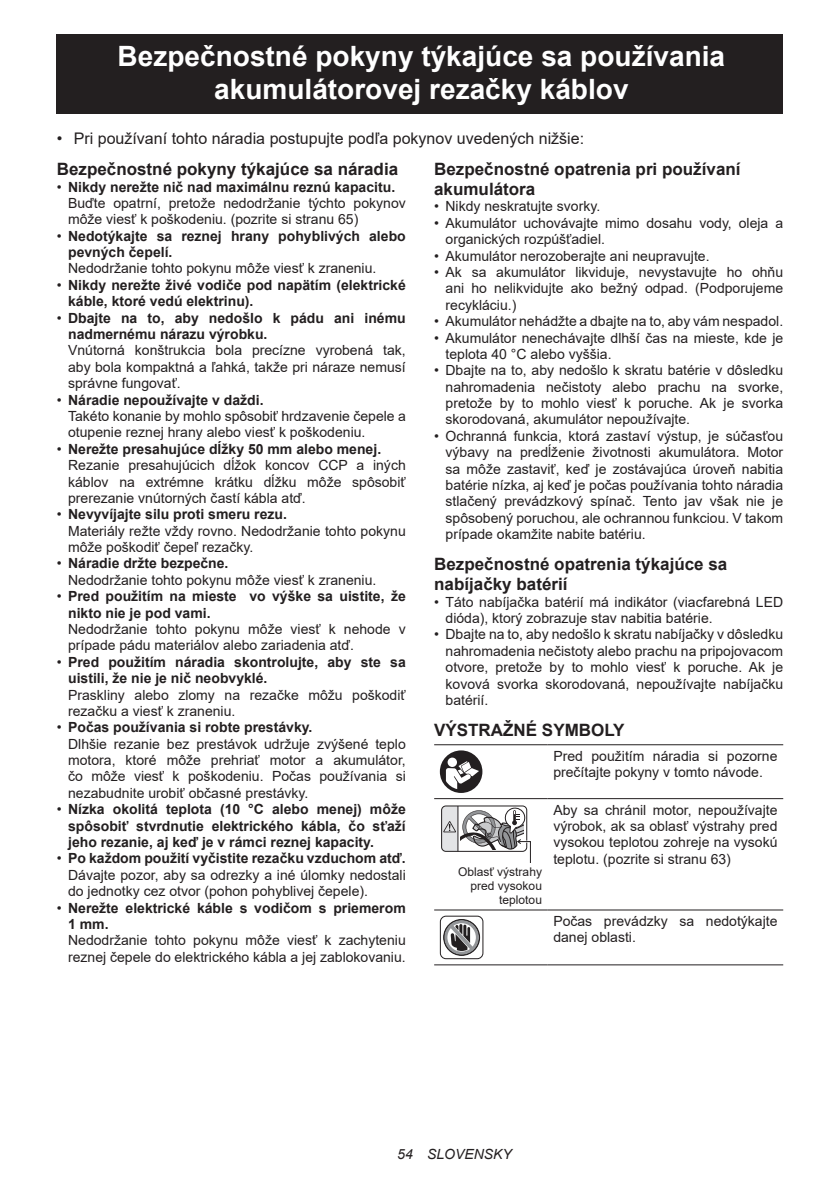
<style>
.page{position:relative;width:840px;height:1191px;background:#fff}
.page>*{position:absolute;margin:0;border:0;box-sizing:border-box;transform-origin:0 0}
.t1{font:700 28px/32.8px "Arial";color:#fff;text-align:center}
.t2{font:700 17px/19.8px "Arial";color:#231f20}
.t3{font:16px "Arial";color:#231f20}
.t4{font:14px/16.4px "Arial";color:#231f20}
.t5{font:700 14px/16.4px "Arial";color:#231f20}
.t6{font:italic 14px "Arial";color:#231f20}
.t7{font:12px/14px "Arial";color:#231f20;text-align:right}
.s1{font-weight:700}
.s2{font-weight:400}
</style>
<div class="page">
<div style="left:57px;top:34px;width:725px;height:80px;background:#231f20"></div>
<hr style="left:434px;top:744px;width:113px;height:1px;background:#231f20">
<hr style="left:547px;top:744px;width:235px;height:1px;background:#231f20">
<hr style="left:434px;top:798px;width:113px;height:1px;background:#231f20">
<hr style="left:547px;top:798px;width:235px;height:1px;background:#231f20">
<hr style="left:434px;top:909px;width:113px;height:1px;background:#231f20">
<hr style="left:547px;top:909px;width:235px;height:1px;background:#231f20">
<hr style="left:434px;top:964px;width:113px;height:1px;background:#231f20">
<hr style="left:547px;top:964px;width:235px;height:1px;background:#231f20">
<svg style="left:439px;top:750px;width:43px;height:43px"></svg>
<div style="left:441px;top:805px;width:86px;height:47px;border:1px solid #231f20;border-radius:4px"></div>
<svg style="left:441px;top:806px;width:90px;height:56px"></svg>
<svg style="left:443px;top:919px;width:36px;height:36px"></svg>
<div style="left:439px;top:915px;width:44px;height:44px;border:1px solid #231f20;border-radius:6px"></div>
<h1 class="t1" style="left:118px;top:40px;width:608px">Bezpečnostné pokyny týkajúce sa používania akumulátorovej rezačky káblov</h1>
<p class="t3" style="left:57px;top:127px;width:528px">• Pri používaní tohto náradia postupujte podľa pokynov uvedených nižšie:</p>
<p class="t2" style="left:57px;top:159px;width:343px">Bezpečnostné pokyny týkajúce sa náradia</p>
<p class="t4" style="left:68px;top:178px;width:339px;text-indent:-11px">• <span class="s1">Nikdy nerežte nič nad maximálnu reznú kapacitu.<br></span>Buďte opatrní, pretože nedodržanie týchto pokynov môže viesť k poškodeniu. (pozrite si stranu 65)</p>
<p class="t5" style="left:68px;top:228px;width:339px;text-indent:-11px"><span class="s2">•</span> Nedotýkajte sa reznej hrany pohyblivých alebo pevných čepelí.</p>
<p class="t4" style="left:68px;top:260px;width:309px">Nedodržanie tohto pokynu môže viesť k zraneniu.</p>
<p class="t5" style="left:68px;top:277px;width:339px;text-indent:-11px"><span class="s2">•</span> Nikdy nerežte živé vodiče pod napätím (elektrické káble, ktoré vedú elektrinu).</p>
<p class="t5" style="left:68px;top:310px;width:339px;text-indent:-11px"><span class="s2">•</span> Dbajte na to, aby nedošlo k pádu ani inému nadmernému nárazu výrobku.</p>
<p class="t4" style="left:68px;top:342px;width:339px;text-align:justify">Vnútorná konštrukcia bola precízne vyrobená tak, aby bola kompaktná a ľahká, takže pri náraze nemusí správne fungovať.</p>
<p class="t4" style="left:68px;top:391px;width:339px;text-indent:-11px">• <span class="s1">Náradie nepoužívajte v daždi.<br></span>Takéto konanie by mohlo spôsobiť hrdzavenie čepele a otupenie reznej hrany alebo viesť k poškodeniu.</p>
<p class="t4" style="left:68px;top:440px;width:339px;text-indent:-11px">• <span class="s1">Nerežte presahujúce dĺžky 50 mm alebo menej.<br></span>Rezanie presahujúcich dĺžok koncov CCP a iných káblov na extrémne krátku dĺžku môže spôsobiť prerezanie vnútorných častí kábla atď.</p>
<p class="t4" style="left:68px;top:506px;width:339px;text-indent:-11px">• <span class="s1">Nevyvíjajte silu proti smeru rezu.<br></span>Materiály režte vždy rovno. Nedodržanie tohto pokynu môže poškodiť čepeľ rezačky.</p>
<p class="t4" style="left:68px;top:555px;width:309px;text-indent:-11px">• <span class="s1">Náradie držte bezpečne.<br></span>Nedodržanie tohto pokynu môže viesť k zraneniu.</p>
<p class="t5" style="left:68px;top:588px;width:339px;text-indent:-11px"><span class="s2">•</span> Pred použitím na mieste vo výške sa uistite, že nikto nie je pod vami.</p>
<p class="t4" style="left:68px;top:621px;width:339px">Nedodržanie tohto pokynu môže viesť k nehode v prípade pádu materiálov alebo zariadenia atď.</p>
<p class="t5" style="left:68px;top:654px;width:339px;text-indent:-11px"><span class="s2">•</span> Pred použitím náradia skontrolujte, aby ste sa uistili, že nie je nič neobvyklé.</p>
<p class="t4" style="left:68px;top:686px;width:339px">Praskliny alebo zlomy na rezačke môžu poškodiť rezačku a viesť k zraneniu.</p>
<p class="t4" style="left:68px;top:719px;width:339px;text-indent:-11px">• <span class="s1">Počas používania si robte prestávky.<br></span>Dlhšie rezanie bez prestávok udržuje zvýšené teplo motora, ktoré môže prehriať motor a akumulátor, čo môže viesť k poškodeniu. Počas používania si nezabudnite urobiť občasné prestávky.</p>
<p class="t5" style="left:68px;top:801px;width:339px;text-align:justify;text-indent:-11px"><span class="s2">•</span> Nízka okolitá teplota (10 °C alebo menej) môže spôsobiť stvrdnutie elektrického kábla, čo sťaží jeho rezanie, aj keď je v rámci reznej kapacity.</p>
<p class="t4" style="left:68px;top:850px;width:339px;text-align:justify;text-indent:-11px">• <span class="s1">Po každom použití vyčistite rezačku vzduchom atď.<br></span>Dávajte pozor, aby sa odrezky a iné úlomky nedostali do jednotky cez otvor (pohon pohyblivej čepele).</p>
<p class="t5" style="left:68px;top:899px;width:339px;text-indent:-11px"><span class="s2">•</span> Nerežte elektrické káble s vodičom s priemerom<br>1 mm.</p>
<p class="t4" style="left:68px;top:932px;width:339px">Nedodržanie tohto pokynu môže viesť k zachyteniu reznej čepele do elektrického kábla a jej zablokovaniu.</p>
<p class="t2" style="left:434px;top:159px;width:308px">Bezpečnostné opatrenia pri používaní akumulátora</p>
<p class="t4" style="left:434px;top:198px;width:167px">• Nikdy neskratujte svorky.</p>
<p class="t4" style="left:445px;top:215px;width:339px;text-indent:-11px">• Akumulátor uchovávajte mimo dosahu vody, oleja a organických rozpúšťadiel.</p>
<p class="t4" style="left:434px;top:247px;width:277px">• Akumulátor nerozoberajte ani neupravujte.</p>
<p class="t4" style="left:445px;top:264px;width:339px;text-align:justify;text-indent:-11px">• Ak sa akumulátor likviduje, nevystavujte ho ohňu ani ho nelikvidujte ako bežný odpad. (Podporujeme recykláciu.)</p>
<p class="t4" style="left:434px;top:313px;width:350px">• Akumulátor nehádžte a dbajte na to, aby vám nespadol.</p>
<p class="t4" style="left:445px;top:329px;width:339px;text-indent:-11px">• Akumulátor nenechávajte dlhší čas na mieste, kde je teplota 40 °C alebo vyššia.</p>
<p class="t4" style="left:445px;top:362px;width:339px;text-align:justify;text-indent:-11px">• Dbajte na to, aby nedošlo k skratu batérie v dôsledku nahromadenia nečistoty alebo prachu na svorke, pretože by to mohlo viesť k poruche. Ak je svorka skorodovaná, akumulátor nepoužívajte.</p>
<p class="t4" style="left:445px;top:427px;width:339px;text-align:justify;text-indent:-11px">• Ochranná funkcia, ktorá zastaví výstup, je súčasťou výbavy na predĺženie životnosti akumulátora. Motor sa môže zastaviť, keď je zostávajúca úroveň nabitia batérie nízka, aj keď je počas používania tohto náradia stlačený prevádzkový spínač. Tento jav však nie je spôsobený poruchou, ale ochrannou funkciou. V takom prípade okamžite nabite batériu.</p>
<p class="t2" style="left:434px;top:555px;width:294px">Bezpečnostné opatrenia týkajúce sa nabíjačky batérií</p>
<p class="t4" style="left:445px;top:593px;width:339px;text-indent:-11px">• Táto nabíjačka batérií má indikátor (viacfarebná LED dióda), ktorý zobrazuje stav nabitia batérie.</p>
<p class="t4" style="left:445px;top:626px;width:339px;text-align:justify;text-indent:-11px">• Dbajte na to, aby nedošlo k skratu nabíjačky v dôsledku nahromadenia nečistoty alebo prachu na pripojovacom otvore, pretože by to mohlo viesť k poruche. Ak je kovová svorka skorodovaná, nepoužívajte nabíjačku batérií.</p>
<p class="t2" style="left:434px;top:720px;width:192px">VÝSTRAŽNÉ SYMBOLY</p>
<p class="t4" style="left:553px;top:747px;width:225px">Pred použitím náradia si pozorne prečítajte pokyny v tomto návode.</p>
<p class="t4" style="left:553px;top:801px;width:225px;text-align:justify">Aby sa chránil motor, nepoužívajte výrobok, ak sa oblasť výstrahy pred vysokou teplotou zohreje na vysokú teplotu. (pozrite si stranu 63)</p>
<p class="t7" style="left:458px;top:865px;width:85px">Oblasť výstrahy pred vysokou teplotou</p>
<p class="t4" style="left:553px;top:912px;width:225px">Počas prevádzky sa nedotýkajte danej oblasti.</p>
<p class="t6" style="left:397px;top:1144px;width:116px">54 SLOVENSKY</p>
</div>
